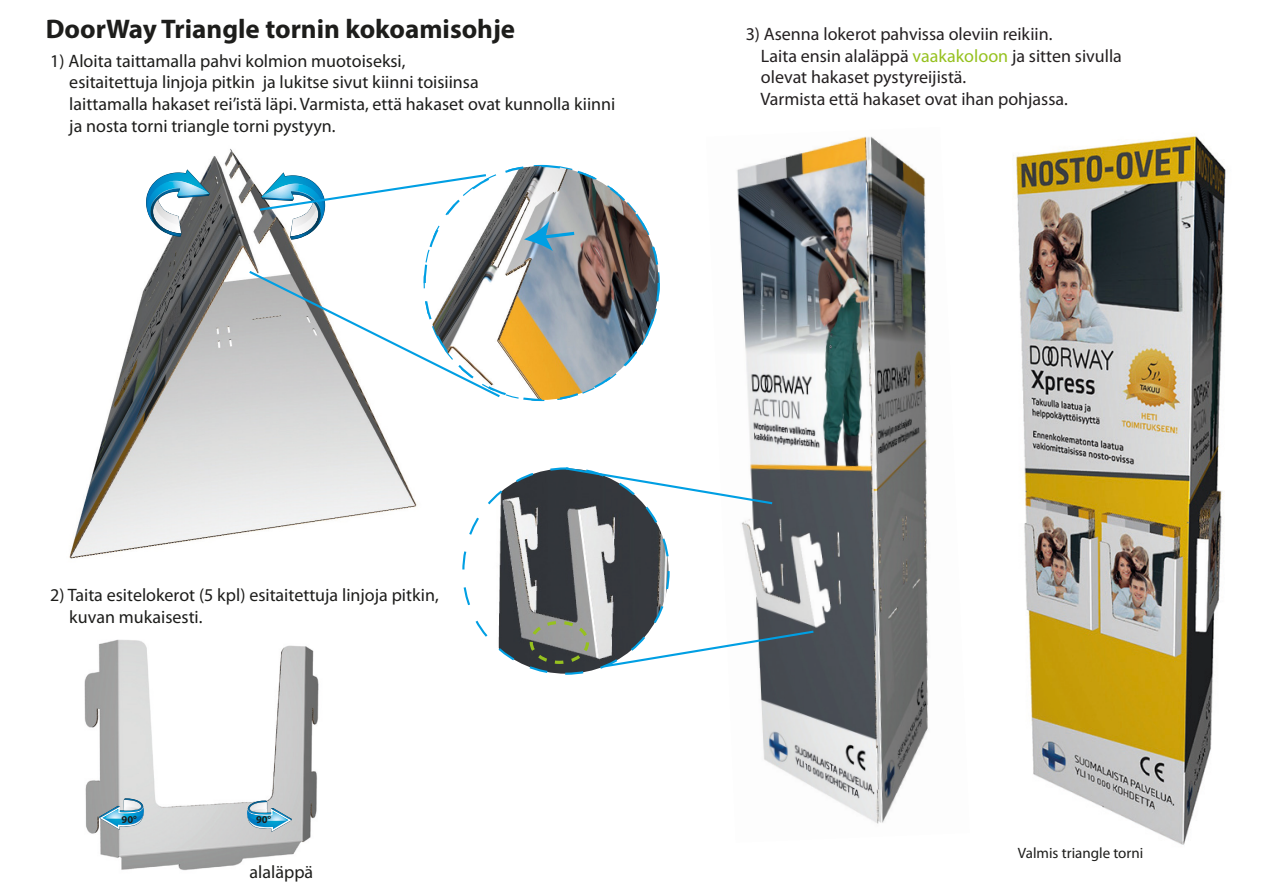
<style>
.page{position:relative;width:1263px;height:893px;background:#fff}
.page>*{position:absolute;margin:0;border:0;box-sizing:border-box;transform-origin:0 0}
.t1{font:700 27px "Myriad Pro";color:#1d1d1b}
.t2{font:18px/21.6px "Myriad Pro";color:#1d1d1b}
.t3{font:18px/21.6px "Myriad Pro";color:#242021}
.t4{font:15px "Myriad Pro";color:#1d1d1b}
.t5{font:700 10.5px "Myriad Pro";color:#1d1d1b}
.s1{color:#96c11f}
</style>
<div class="page">
<img style="left:1016px;top:134px;width:210px;height:711px">
<img style="left:69px;top:148px;width:362px;height:411px">
<img style="left:84px;top:639px;width:235px;height:232px">
<svg style="left:247px;top:800px;width:45px;height:32px"></svg>
<svg style="left:99px;top:798px;width:45px;height:32px"></svg>
<img style="left:463px;top:468px;width:206px;height:206px;border-radius:103px">
<img style="left:737px;top:136px;width:191px;height:688px">
<div style="left:530px;top:621px;width:59px;height:43px;border:3px dashed #96c11f;border-radius:50%"></div>
<img style="left:425px;top:166px;width:234px;height:234px;border-radius:117px">
<svg style="left:146px;top:169px;width:64px;height:68px"></svg>
<svg style="left:524px;top:221px;width:54px;height:30px;background:#80aac0"></svg>
<svg style="left:258px;top:172px;width:230px;height:68px"></svg>
<svg style="left:247px;top:269px;width:255px;height:130px"></svg>
<svg style="left:563px;top:466px;width:212px;height:40px"></svg>
<svg style="left:602px;top:629px;width:214px;height:40px"></svg>
<h1 class="t1" style="left:46px;top:12px;width:471px">DoorWay Triangle tornin kokoamisohje</h1>
<p class="t2" style="left:69px;top:50px;width:548px;text-indent:-19px">1) Aloita taittamalla pahvi kolmion muotoiseksi,<br>esitaitettuja linjoja pitkin ja lukitse sivut kiinni toisiinsa<br>laittamalla hakaset rei’istä läpi. Varmista, että hakaset ovat kunnolla kiinni ja nosta torni triangle torni pystyyn.</p>
<p class="t3" style="left:760px;top:23px;width:363px;text-indent:-15px">3) Asenna lokerot pahvissa oleviin reikiin.<br>Laita ensin alaläppä <span class="s1">vaakakoloon</span> ja sitten sivulla olevat hakaset pystyreijistä.<br>Varmista että hakaset ovat ihan pohjassa.</p>
<p class="t2" style="left:69px;top:584px;width:371px;text-indent:-19px">2) Taita esitelokerot (5 kpl) esitaitettuja linjoja pitkin, kuvan mukaisesti.</p>
<p class="t5" style="left:122px;top:812px;width:17px">90°</p>
<p class="t5" style="left:256px;top:812px;width:17px">90°</p>
<p class="t2" style="left:250px;top:861px;width:65px">alaläppä</p>
<p class="t4" style="left:1018px;top:844px;width:127px">Valmis triangle torni</p>
</div>
